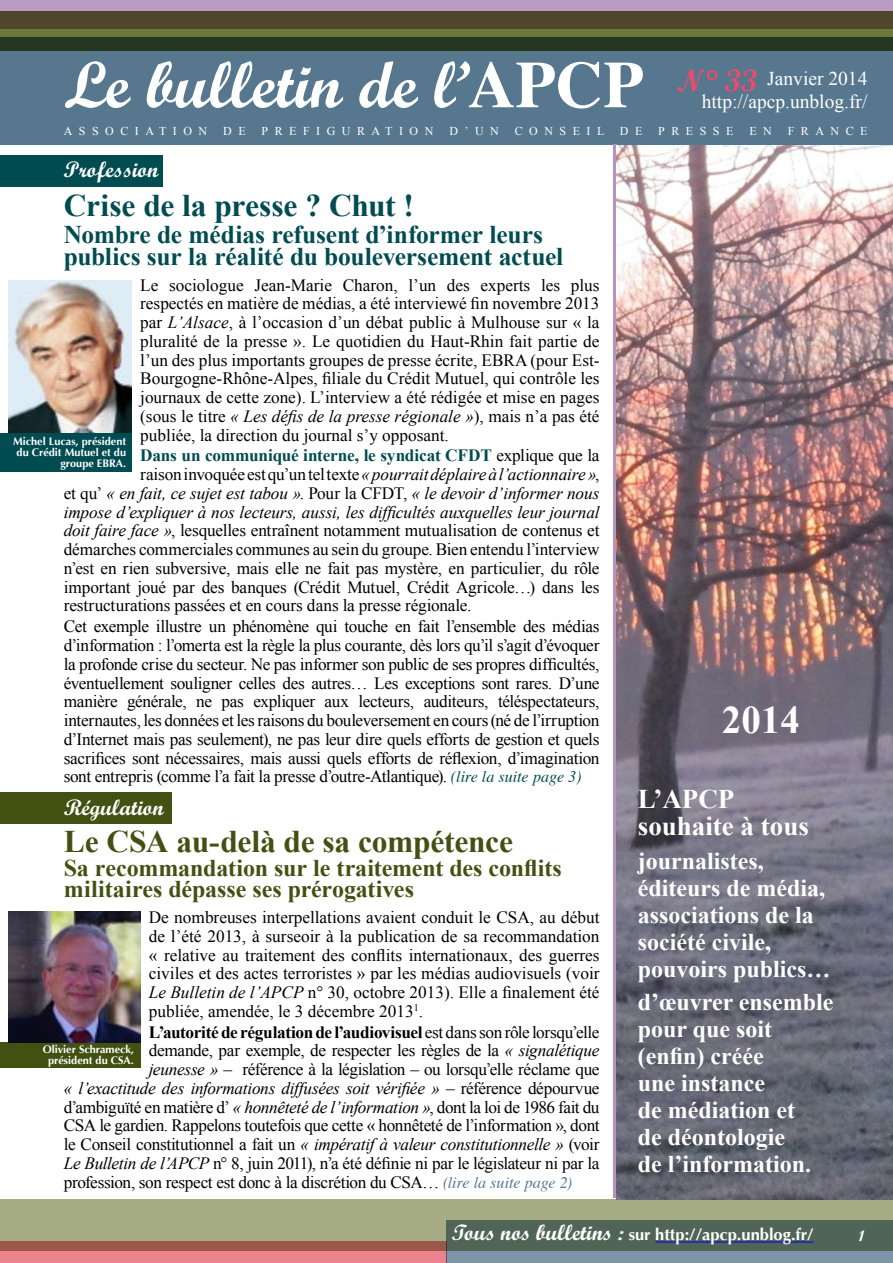
<style>
.page{position:relative;width:893px;height:1263px;background:#fff}
.page>*{position:absolute;margin:0;border:0;box-sizing:border-box;transform-origin:0 0}
.t1{font:700 66px "Script";color:#fff}
.t2{font:700 39px "Times New Roman";color:#fff}
.t3{font:700 31.5px "Times New Roman";letter-spacing:-.005em;color:#425111}
.t4{font:700 31.5px "Times New Roman";letter-spacing:-.01em;color:#004c51}
.t5{font:700 31.2px "Script";color:#e74d6d}
.t6{font:700 27px/27px "Times New Roman";color:#fff}
.t7{font:700 25.5px/22.5px "Times New Roman";letter-spacing:-.01em;color:#004c51}
.t8{font:700 24px/27px "Times New Roman";color:#fff}
.t9{font:700 24px/21px "Times New Roman";letter-spacing:-.005em;color:#425111}
.t10{font:700 22.5px "Script";color:#fff}
.t11{font:19.5px/23.4px "Times New Roman";color:#fff;text-align:right}
.t12{font:17.25px/18.8px "Times New Roman";letter-spacing:-.015em;color:#000;text-align:justify}
.t13{font:italic 17.25px "Times New Roman";letter-spacing:-.01em;color:#000}
.t14{font:700 17.25px "Times New Roman";letter-spacing:-.025em;color:#000}
.t15{font:700 17.25px "Times New Roman";letter-spacing:-.01em;color:#004c51}
.t16{font:700 16.5px "Optima";color:#fff}
.t17{font:700 15px "Script";color:#fff}
.t18{font:12px "Times New Roman";letter-spacing:.54em;color:#fff}
.t19{font:700 10.95px/11.2px "Optima";color:#fff;text-align:right}
.s1{font-family:"Times"}
.s2{font-style:italic}
.s3{font-weight:400;color:#000}
.s4{font-style:normal}
.s5{font-family:"Times";font-style:italic;font-size:16.05px;color:#004c51}
.s6{font-weight:400}
.s7{font-family:"Times";font-style:italic;font-size:16.05px;color:#56778e}
.s8{font-family:"Script";font-size:22.5px}
</style>
<div class="page">
<div style="left:0;top:37px;width:893px;height:108px;background:#56778e"></div>
<div style="left:0;top:0;width:893px;height:29px;background:#bb9ac4"></div>
<svg style="left:0;top:12px;width:893px;height:39px;background:#454b2b"></svg>
<div style="left:0;top:155px;width:163px;height:32px;background:#004c51"></div>
<div style="left:446px;top:1220px;width:447px;height:43px;background:#7d95a8"></div>
<div style="left:0;top:1242px;width:446px;height:21px;background:#ed828f"></div>
<svg style="left:0;top:1199px;width:893px;height:51px;background:#8b8f71"></svg>
<hr style="left:655px;top:1241px;width:159px;height:1px;background:#00f">
<svg style="left:613px;top:145px;width:4px;height:1053px;background:#ae90b3"></svg>
<img style="left:9px;top:281px;width:123px;height:153px">
<div style="left:0;top:792px;width:171px;height:32px;background:#425111"></div>
<div style="left:0;top:434px;width:132px;height:38px;background:#004c51"></div>
<div style="left:0;top:1043px;width:140px;height:25px;background:#425111"></div>
<img style="left:9px;top:911px;width:131px;height:132px">
<img style="left:617px;top:145px;width:276px;height:1054px">
<h1 class="t1" style="left:64px;top:44px;width:581px">Le bulletin de l’<span class="s1">APCP</span></h1>
<p class="t11" style="left:702px;top:66px;width:167px">Janvier 2014 http://apcp.unblog.fr/</p>
<h3 class="t5" style="left:676px;top:62px;width:82px">N° 33</h3>
<p class="t18" style="left:64px;top:123px;width:145px">ASSOCIATION</p>
<p class="t18" style="left:223px;top:123px;width:24px">D E</p>
<p class="t18" style="left:262px;top:123px;width:173px">PREFIGURATION</p>
<p class="t18" style="left:449px;top:123px;width:51px">D’UN</p>
<p class="t18" style="left:515px;top:123px;width:91px">CONSEIL</p>
<p class="t18" style="left:620px;top:123px;width:24px">D E</p>
<p class="t18" style="left:658px;top:123px;width:77px">PRESSE</p>
<p class="t18" style="left:749px;top:123px;width:24px">E N</p>
<p class="t18" style="left:788px;top:123px;width:81px">FRANCE</p>
<h3 class="t10" style="left:64px;top:156px;width:96px">Profession</h3>
<h3 class="t4" style="left:64px;top:184px;width:352px">Crise de la presse ? Chut !</h3>
<h3 class="t7" style="left:64px;top:222px;width:501px">Nombre de médias refusent d’informer leurs publics sur la réalité du bouleversement actuel</h3>
<p class="t12" style="left:140px;top:275px;width:461px">Le sociologue Jean-Marie Charon, l’un des experts les plus respectés en matière de médias, a été interviewé fin novembre 2013 par <span class="s2">L’Alsace</span>, à l’occasion d’un débat public à Mulhouse sur « la pluralité de la presse ». Le quotidien du Haut-Rhin fait partie de l’un des plus importants groupes de presse écrite, EBRA (pour Est-Bourgogne-Rhône-Alpes, filiale du Crédit Mutuel, qui contrôle les journaux de cette zone). L’interview a été rédigée et mise en pages (sous le titre <span class="s2">« Les défis de la presse régionale »</span>), mais n’a pas été publiée, la direction du journal s’y opposant.</p>
<p class="t15" style="left:140px;top:444px;width:461px">Dans un communiqué interne, le syndicat CFDT <span class="s3">explique que la</span></p>
<p class="t13" style="left:140px;top:462px;width:461px"><span class="s4">raison invoquée est qu’un tel texte</span> « pourraitdéplaireàl’actionnaire »<span class="s4">,</span></p>
<p class="t13" style="left:64px;top:481px;width:537px"><span class="s4">et qu’</span> « en fait, ce sujet est tabou »<span class="s4">. Pour la CFDT,</span> « le devoir d’informer nous</p>
<p class="t13" style="left:64px;top:500px;width:537px">impose d’expliquer à nos lecteurs, aussi, les difficultés auxquelles leur journal</p>
<p class="t12" style="left:64px;top:521px;width:537px"><span class="s2">doit faire face »</span>, lesquelles entraînent notamment mutualisation de contenus et</p>
<p class="t12" style="left:64px;top:540px;width:537px">démarches commerciales communes au sein du groupe. Bien entendu l’interview</p>
<p class="t12" style="left:64px;top:558px;width:537px">n’est en rien subversive, mais elle ne fait pas mystère, en particulier, du rôle</p>
<p class="t12" style="left:64px;top:577px;width:537px">important joué par des banques (Crédit Mutuel, Crédit Agricole…) dans les</p>
<p class="t12" style="left:64px;top:596px;width:409px">restructurations passées et en cours dans la presse régionale.</p>
<p class="t12" style="left:64px;top:617px;width:537px">Cet exemple illustre un phénomène qui touche en fait l’ensemble des médias d’information : l’omerta est la règle la plus courante, dès lors qu’il s’agit d’évoquer la profonde crise du secteur. Ne pas informer son public de ses propres difficultés, éventuellement souligner celles des autres… Les exceptions sont rares. D’une manière générale, ne pas expliquer aux lecteurs, auditeurs, téléspectateurs, internautes, les données et les raisons du bouleversement en cours (né de l’irruption d’Internet mais pas seulement), ne pas leur dire quels efforts de gestion et quels sacrifices sont nécessaires, mais aussi quels efforts de réflexion, d’imagination sont entrepris (comme l’a fait la presse d’outre-Atlantique). <span class="s5">(lire la suite page 3)</span></p>
<p class="t19" style="left:13px;top:436px;width:114px">Michel Lucas, président du Crédit Mutuel et du groupe EBRA.</p>
<h3 class="t10" style="left:64px;top:793px;width:102px">Régulation</h3>
<h3 class="t3" style="left:64px;top:820px;width:451px">Le CSA au-delà de sa compétence</h3>
<h3 class="t9" style="left:64px;top:857px;width:500px">Sa recommandation sur le traitement des conflits militaires dépasse ses prérogatives</h3>
<p class="t12" style="left:149px;top:908px;width:452px">De nombreuses interpellations avaient conduit le CSA, au début de l’été 2013, à surseoir à la publication de sa recommandation « relative au traitement des conflits internationaux, des guerres civiles et des actes terroristes » par les médias audiovisuels (voir <span class="s2">Le Bulletin de l’APCP</span> n° 30, octobre 2013). Elle a finalement été publiée, amendée, le 3 décembre 2013<sup>1</sup>.</p>
<p class="t14" style="left:149px;top:1020px;width:452px">L’autorité de régulation de l’audiovisuel <span class="s6">est dans son rôle lorsqu’elle</span></p>
<p class="t12" style="left:149px;top:1041px;width:452px">demande, par exemple, de respecter les règles de la <span class="s2">« signalétique</span></p>
<p class="t12" style="left:149px;top:1060px;width:452px"><span class="s2">jeunesse »</span> – référence à la législation – ou lorsqu’elle réclame que</p>
<p class="t13" style="left:64px;top:1076px;width:537px">« l’exactitude des informations diffusées soit vérifiée » <span class="s4">– référence dépourvue</span></p>
<p class="t12" style="left:64px;top:1097px;width:537px">d’ambiguïté en matière d’ <span class="s2">« honnêteté de l’information »</span>, dont la loi de 1986 fait du</p>
<p class="t12" style="left:64px;top:1116px;width:537px">CSA le gardien. Rappelons toutefois que cette « honnêteté de l’information », dont</p>
<p class="t12" style="left:64px;top:1135px;width:537px">le Conseil constitutionnel a fait un <span class="s2">« impératif à valeur constitutionnelle »</span> (voir</p>
<p class="t12" style="left:64px;top:1153px;width:537px"><span class="s2">Le Bulletin de l’APCP</span> n° 8, juin 2011), n’a été définie ni par le législateur ni par la</p>
<p class="t12" style="left:64px;top:1172px;width:510px">profession, son respect est donc à la discrétion du CSA… <span class="s7">(lire la suite page 2)</span></p>
<p class="t19" style="left:43px;top:1043px;width:93px;text-align:center">Olivier Schrameck, président du CSA.</p>
<h2 class="t2" style="left:722px;top:693px;width:79px">2014</h2>
<h3 class="t6" style="left:638px;top:785px;width:173px">L’APCP souhaite à tous</h3>
<h3 class="t8" style="left:638px;top:847px;width:194px">journalistes, éditeurs de média, associations de la société civile, pouvoirs publics…</h3>
<h3 class="t8" style="left:638px;top:988px;width:197px">d’œuvrer ensemble pour que soit (enfin) créée<br>une instance<br>de médiation et<br>de déontologie<br>de l’information.</h3>
<p class="t16" style="left:452px;top:1225px;width:363px"><span class="s8">Tous nos bulletins :</span> sur http://apcp.unblog.fr/</p>
<p class="t17" style="left:859px;top:1227px;width:7px">1</p>
</div>
